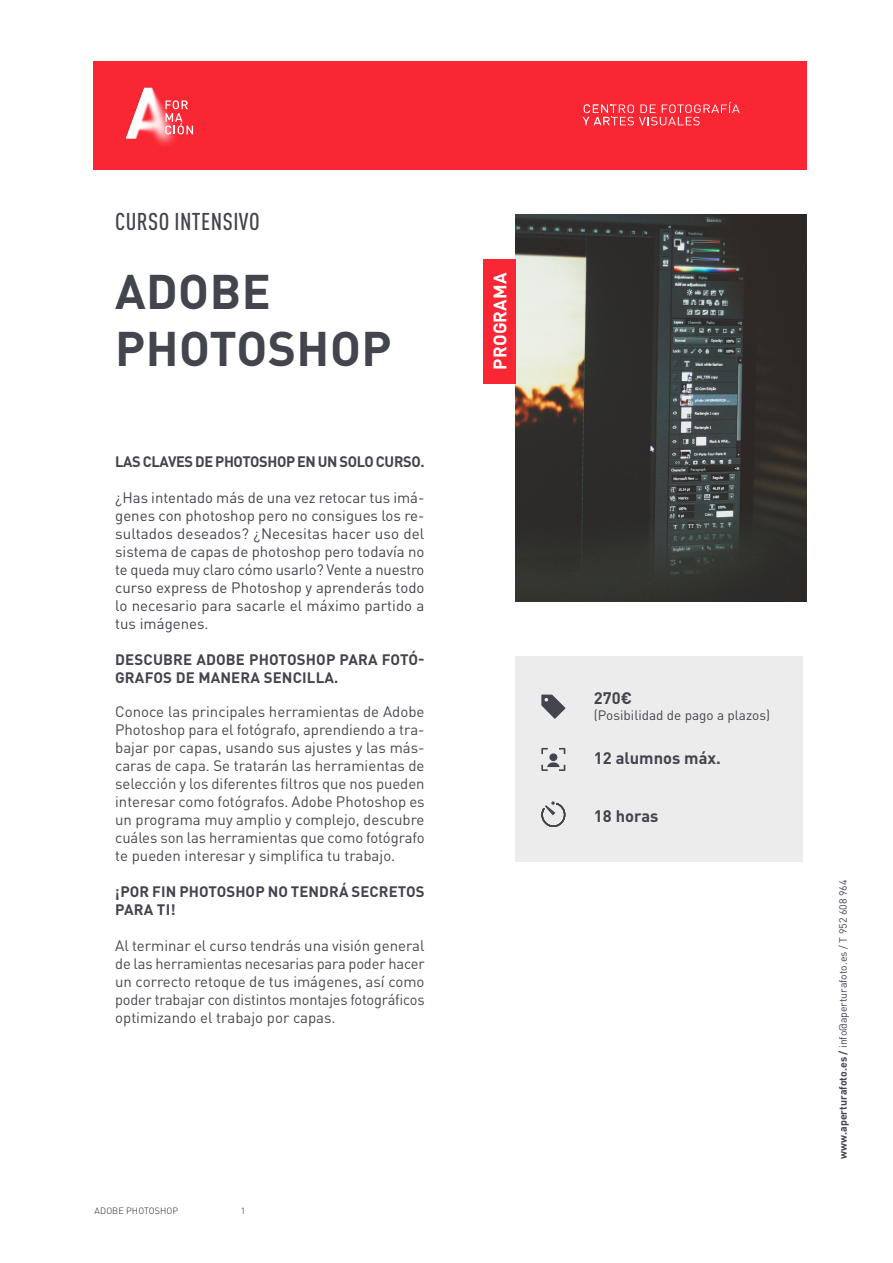
<style>
.page{position:relative;width:893px;height:1263px;background:#fff}
.page>*{position:absolute;margin:0;border:0;box-sizing:border-box;transform-origin:0 0}
.t1{font:700 48px/57.6px "DIN Pro";letter-spacing:.01em;color:#42444e}
.t2{font:500 condensed 24px "DIN Pro";letter-spacing:.02em;color:#42444e}
.t3{font:700 18px "DIN Pro";letter-spacing:.01em;color:#fff}
.t4{font:700 16.5px "DIN Pro";color:#42444e}
.t5{font:15px/18px "DIN Pro";color:#45494e;text-align:justify}
.t6{font:15px/18px "DIN Pro";color:#42444e;text-align:justify}
.t7{font:700 15px/18px "DIN Pro";letter-spacing:.005em;color:#42444e}
.t8{font:700 15px "DIN Pro";letter-spacing:-.025em;color:#42444e}
.t9{font:13.5px "DIN Pro";color:#42444e}
.t10{font:10.5px "DIN Pro";color:#42444e}
.t11{font:300 9px "DIN Pro";letter-spacing:.01em;color:#231f20}
.s1{font-weight:700}
</style>
<div class="page">
<div style="left:516px;top:656px;width:287px;height:206px;background:#ececed"></div>
<img style="left:516px;top:215px;width:291px;height:387px">
<div style="left:483px;top:259px;width:33px;height:124px;background:#f92634"></div>
<svg style="left:559px;top:748px;width:6px;height:6px"></svg>
<svg style="left:541px;top:748px;width:7px;height:6px"></svg>
<div style="left:549px;top:753px;width:8px;height:8px;background:#42444e;border-radius:50%"></div>
<svg style="left:541px;top:762px;width:24px;height:9px"></svg>
<svg style="left:541px;top:801px;width:24px;height:26px"></svg>
<svg style="left:541px;top:694px;width:24px;height:25px"></svg>
<div style="left:93px;top:61px;width:714px;height:108px;background:#f92634"></div>
<svg style="left:188px;top:125px;width:5px;height:9px"></svg>
<img style="left:125px;top:87px;width:63px;height:59px">
<svg style="left:583px;top:102px;width:157px;height:23px"></svg>
<p class="t2" style="left:115px;top:203px;width:146px">CURSO INTENSIVO</p>
<p class="t1" style="left:115px;top:261px;width:278px">ADOBE<br>PHOTOSHOP</p>
<p class="t8" style="left:115px;top:451px;width:311px">LAS CLAVES DE PHOTOSHOP EN UN SOLO CURSO.</p>
<p class="t6" style="left:115px;top:488px;width:311px">¿Has intentado más de una vez retocar tus imá&shy;genes con photoshop pero no consigues los re&shy;sultados deseados? ¿Necesitas hacer uso del sistema de capas de photoshop pero todavía no te queda muy claro cómo usarlo? Vente a nuestro curso express de Photoshop y aprenderás todo lo necesario para sacarle el máximo partido a tus imágenes.</p>
<p class="t7" style="left:115px;top:650px;width:311px">DESCUBRE ADOBE PHOTOSHOP PARA FOTÓ-<br>GRAFOS DE MANERA SENCILLA.</p>
<p class="t5" style="left:115px;top:702px;width:311px">Conoce las principales herramientas de Adobe Photoshop para el fotógrafo, aprendiendo a tra&shy;bajar por capas, usando sus ajustes y las más&shy;caras de capa. Se tratarán las herramientas de selección y los diferentes filtros que nos pueden interesar como fotógrafos. Adobe Photoshop es un programa muy amplio y complejo, descubre cuáles son las herramientas que como fotógrafo te pueden interesar y simplifica tu trabajo.</p>
<p class="t7" style="left:115px;top:882px;width:311px">¡POR FIN PHOTOSHOP NO TENDRÁ SECRETOS<br>PARA TI!</p>
<p class="t5" style="left:115px;top:936px;width:311px">Al terminar el curso tendrás una visión general de las herramientas necesarias para poder hacer un correcto retoque de tus imágenes, así como poder trabajar con distintos montajes fotográficos optimizando el trabajo por capas.</p>
<p class="t3" style="left:488px;top:369px;width:98px;rotate:-90deg">PROGRAMA</p>
<p class="t11" style="left:95px;top:1204px;width:85px">ADOBE PHOTOSHOP</p>
<p class="t11" style="left:241px;top:1204px;width:6px">1</p>
<p class="t4" style="left:594px;top:687px;width:40px">270€</p>
<p class="t9" style="left:594px;top:706px;width:178px">(Posibilidad de pago a plazos)</p>
<p class="t4" style="left:594px;top:746px;width:129px">12 alumnos máx.</p>
<p class="t4" style="left:594px;top:805px;width:66px">18 horas</p>
<p class="t10" style="left:836px;top:1159px;width:280px;rotate:-90deg"><span class="s1">www.aperturafoto.es /</span> info@aperturafoto.es / T 952 608 964</p>
</div>
